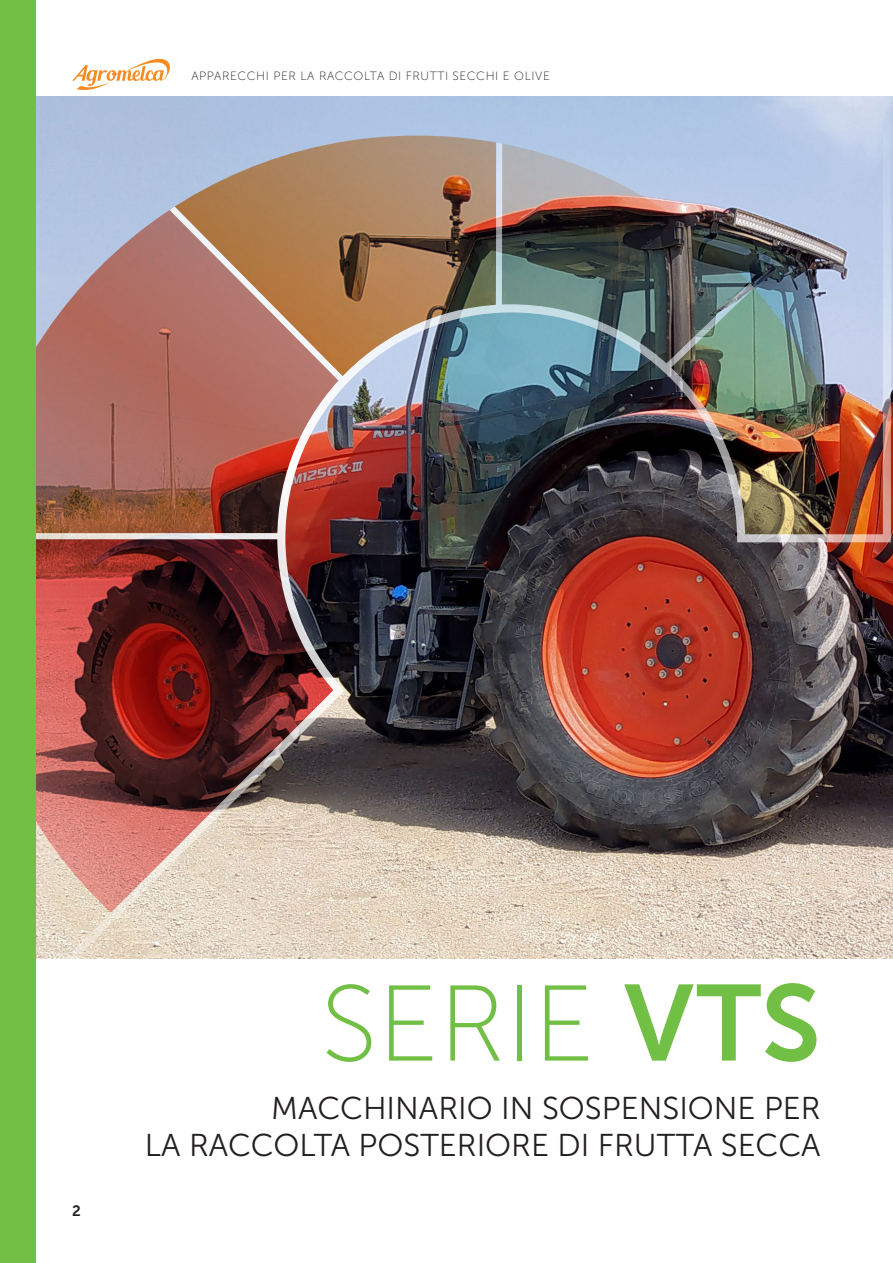
<style>
.page{position:relative;width:893px;height:1263px;background:#fff}
.page>*{position:absolute;margin:0;border:0;box-sizing:border-box;transform-origin:0 0}
.t1{font:107.4px "Museo Sans 100";color:#71bf44}
.Titular{font:31.5px/37.8px "Museo Sans 300";color:#231f20;text-align:right}
.t2{font:15px "Museo Sans 700";color:#231f20}
.t3{font:12px "Museo Sans 100";letter-spacing:.05em;color:#231f20}
.s1{font-family:"Museo Sans 700"}
</style>
<div class="page">
<img style="left:36px;top:96px;width:856px;height:863px">
<svg style="left:72px;top:58px;width:98px;height:32px"></svg>
<div style="left:0;top:0;width:36px;height:1263px;background:#71bf44"></div>
<p class="t3" style="left:191px;top:70px;width:360px">APPARECCHI PER LA RACCOLTA DI FRUTTI SECCHI E OLIVE</p>
<p class="t2" style="left:72px;top:1203px;width:10px">2</p>
<p class="t1" style="left:321px;top:967px;width:502px">SERIE <span class="s1">VTS</span></p>
<p class="Titular" style="left:145px;top:1089px;width:677px">MACCHINARIO IN SOSPENSIONE PER<br>LA RACCOLTA POSTERIORE DI FRUTTA SECCA</p>
</div>
